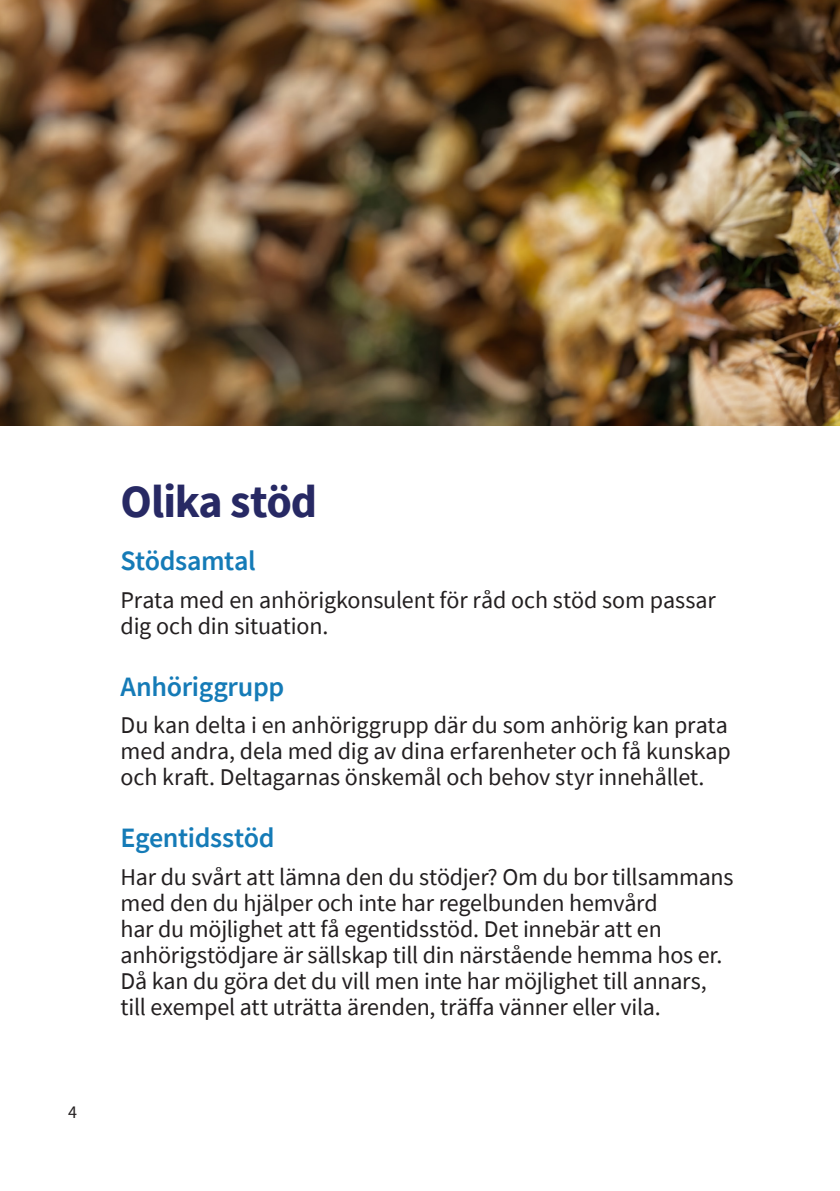
<style>
.page{position:relative;width:840px;height:1191px;background:#fff}
.page>*{position:absolute;margin:0;border:0;box-sizing:border-box;transform-origin:0 0}
.Huvudubrik_23_bold{font:700 46px "Source Sans Pro";letter-spacing:-.02em;color:#272964}
.Mellanrubrik_14_demi{font:600 28px "Source Sans Pro";letter-spacing:-.015em;color:#157bb7}
.Brödtext_12_13{font:24px/26px "Source Sans Pro";letter-spacing:-.01em;color:#231f20}
.t1{font:18px "Source Sans Pro";color:#231f20}
</style>
<div class="page">
<img style="left:0;top:0;width:839px;height:425px">
<p class="t1" style="left:68px;top:1100px;width:10px">4</p>
<p class="Huvudubrik_23_bold" style="left:120px;top:471px;width:198px">Olika stöd</p>
<p class="Mellanrubrik_14_demi" style="left:120px;top:543px;width:136px">Stödsamtal</p>
<p class="Brödtext_12_13" style="left:120px;top:587px;width:596px">Prata med en anhörigkonsulent för råd och stöd som passar dig och din situation.</p>
<p class="Mellanrubrik_14_demi" style="left:120px;top:668px;width:165px">Anhöriggrupp</p>
<p class="Brödtext_12_13" style="left:120px;top:712px;width:611px;text-align:justify">Du kan delta i en anhöriggrupp där du som anhörig kan prata med andra, dela med dig av dina erfarenheter och få kunskap och kraft. Deltagarnas önskemål och behov styr innehållet.</p>
<p class="Mellanrubrik_14_demi" style="left:120px;top:819px;width:155px">Egentidsstöd</p>
<p class="Brödtext_12_13" style="left:120px;top:863px;width:614px">Har du svårt att lämna den du stödjer? Om du bor tillsammans med den du hjälper och inte har regelbunden hemvård<br>har du möjlighet att få egentidsstöd. Det innebär att en anhörigstödjare är sällskap till din närstående hemma hos er.<br>Då kan du göra det du vill men inte har möjlighet till annars, till exempel att uträtta ärenden, träffa vänner eller vila.</p>
</div>
